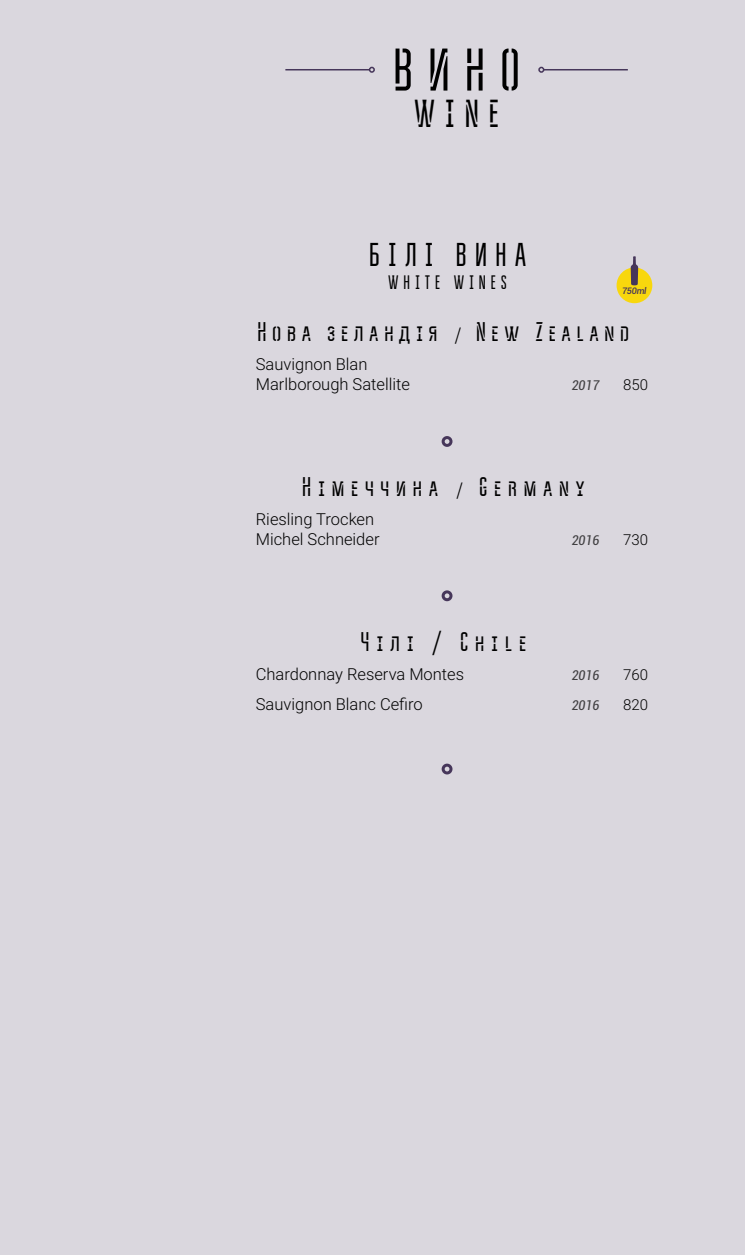
<style>
.page{position:relative;width:745px;height:1255px;background:#fff}
.page>*{position:absolute;margin:0;border:0;box-sizing:border-box;transform-origin:0 0}
.t1{font:60px "Bravo SCT";color:#000}
.t2{font:39px "Bravo SCT";color:#000}
.t3{font:33px "Bravo RG";letter-spacing:.25em;color:#000}
.t4{font:27px "Bravo SCT";letter-spacing:.25em;color:#000}
.t5{font:27px "Bravo SCT";letter-spacing:.21em;color:#000}
.t6{font:19.5px "Bravo RG";letter-spacing:.25em;color:#000}
.t7{font:300 16.5px/19.8px "Roboto";color:#000}
.t8{font:300 15px "Roboto";color:#000}
.t9{font:italic condensed 13.5px "Roboto";color:#414042}
.t10{font:italic 500 9px "Roboto";letter-spacing:-.025em;color:#46365a}
.s1{font-size:18px}
</style>
<div class="page">
<div style="left:0;top:0;width:744px;height:1254px;background:#dad7de"></div>
<hr style="left:0;top:0;width:1px;height:1254px;background:#46375b">
<div style="left:616px;top:267px;width:36px;height:36px;background:#f8d70d;border-radius:50%"></div>
<svg style="left:630px;top:256px;width:7px;height:29px"></svg>
<hr style="left:543px;top:69px;width:84px;height:1px;background:#46365a">
<svg style="left:538px;top:67px;width:6px;height:6px"></svg>
<hr style="left:285px;top:69px;width:84px;height:1px;background:#46365a">
<svg style="left:368px;top:67px;width:6px;height:6px"></svg>
<div style="left:441px;top:590px;width:11px;height:11px;border:3px solid #46365a;border-radius:50%"></div>
<div style="left:441px;top:763px;width:11px;height:11px;border:3px solid #46365a;border-radius:50%"></div>
<div style="left:441px;top:436px;width:11px;height:11px;border:3px solid #46365a;border-radius:50%"></div>
<h1 class="t1" style="left:393px;top:38px;width:128px">ВИНО</h1>
<h2 class="t2" style="left:414px;top:92px;width:86px">WINE</h2>
<h3 class="t3" style="left:369px;top:237px;width:158px">БІЛІ ВИНА</h3>
<p class="t6" style="left:388px;top:272px;width:120px">WHITE WINES</p>
<h3 class="t5" style="left:257px;top:317px;width:373px">Нова зеландія <span class="s1">/</span> New Zealand</h3>
<p class="t7" style="left:256px;top:353px;width:156px">Sauvignon Blan<br>Marlborough Satellite</p>
<p class="t10" style="left:621px;top:285px;width:26px">750ml</p>
<p class="t9" style="left:571px;top:375px;width:29px">2017</p>
<p class="t8" style="left:623px;top:374px;width:26px">850</p>
<h3 class="t4" style="left:302px;top:472px;width:284px">Німеччина <span class="s1">/</span> Germany</h3>
<p class="t7" style="left:256px;top:509px;width:125px">Riesling Trocken<br>Michel Schneider</p>
<p class="t9" style="left:571px;top:531px;width:29px">2016</p>
<p class="t8" style="left:623px;top:529px;width:26px">730</p>
<h3 class="t4" style="left:360px;top:627px;width:167px">Чілі / Chile</h3>
<p class="t7" style="left:256px;top:664px;width:210px">Chardonnay Reserva Montes</p>
<p class="t9" style="left:571px;top:666px;width:29px">2016</p>
<p class="t8" style="left:623px;top:664px;width:26px">760</p>
<p class="t7" style="left:256px;top:693px;width:168px">Sauvignon Blanc Cefiro</p>
<p class="t9" style="left:571px;top:695px;width:29px">2016</p>
<p class="t8" style="left:623px;top:693px;width:26px">820</p>
</div>
